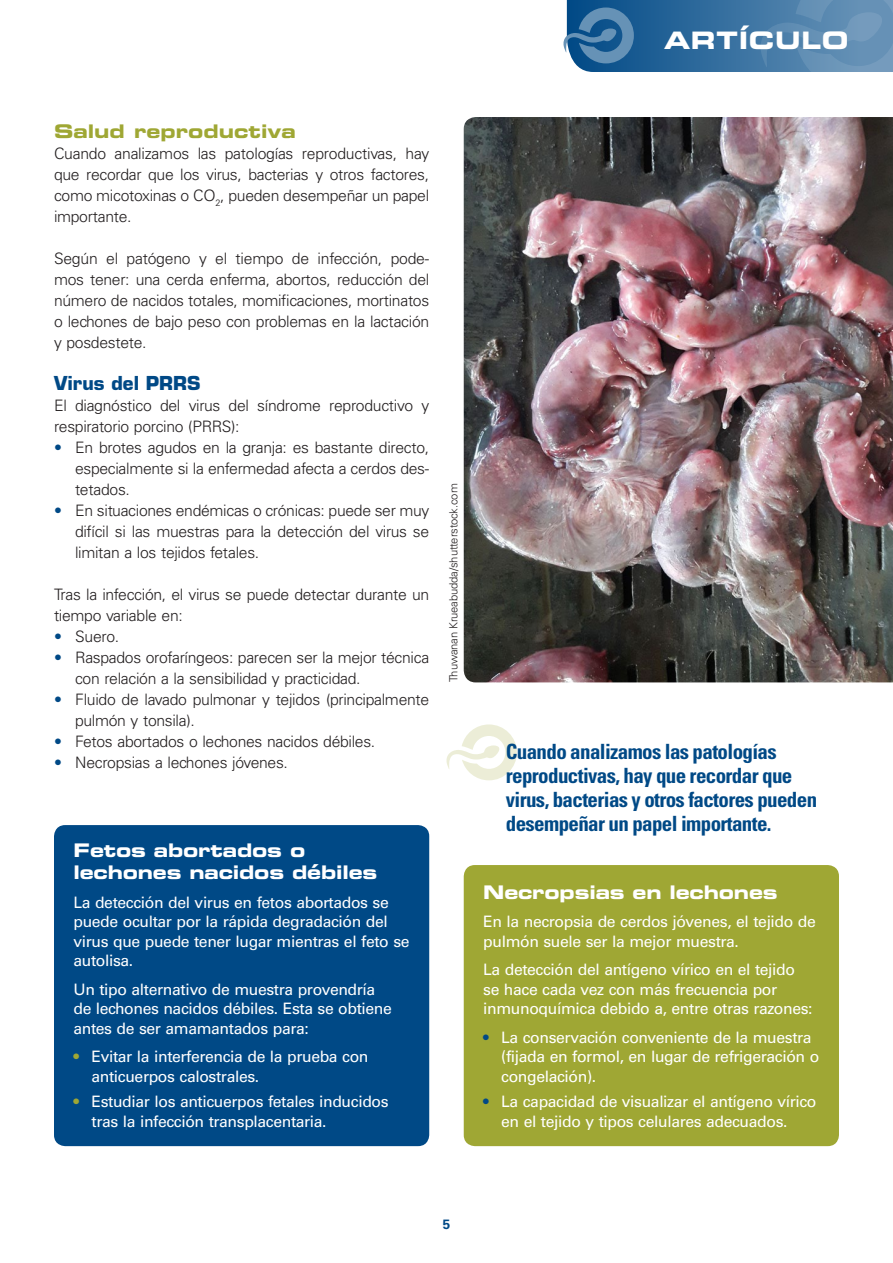
<style>
.page{position:relative;width:893px;height:1263px;background:#fff}
.page>*{position:absolute;margin:0;border:0;box-sizing:border-box;transform-origin:0 0}
.t1{font:24px "Eurostile LT Std Bold Ex 2";letter-spacing:.03em;color:#fff}
.MSD_Destacado{font:700 condensed 21px/24px "Univers LT Std";letter-spacing:-.03em;color:#004986}
.MSD_Despiece_titular{font:18.75px/22.5px "Eurostile LT Std Bold Ex 2";letter-spacing:-.01em;color:#fff}
.MSD_Apartado_1{font:18.75px "Eurostile LT Std Bold Ex 2";color:#9fa734}
.MSD_Apartado_2{font:700 18.75px "Eurostile LT Std";color:#004986}
.MSD_Texto_normal{font:300 15.75px/21px "Univers LT Std";letter-spacing:-.02em;color:#231f20;text-align:justify}
.MSD_Despiece_texto{font:15.75px/19.5px "Univers LT Std";letter-spacing:-.025em;color:#fff}
.MSD_Despiee_texto_li{font:15.75px/19.5px "Univers LT Std";letter-spacing:-.025em;color:#fff}
.MSD_Texto_antes_list{font:300 15.75px/21px "Univers LT Std";letter-spacing:-.02em;color:#231f20}
.t2{font:700 13.5px "Univers LT Std";color:#004986}
.MSD_Fuente_foto{font:300 11.25px "Univers LT Std";letter-spacing:-.01em;color:#231f20}
.s1{color:#004986}
.s2{color:#9fa734}
</style>
<div class="page">
<svg style="left:563px;top:0;width:330px;height:72px;background:#457aa6"></svg>
<img style="left:464px;top:117px;width:429px;height:565px">
<svg style="left:446px;top:724px;width:71px;height:56px"></svg>
<div style="left:464px;top:865px;width:375px;height:281px;background:#9fa734;border-radius:11px"></div>
<div style="left:54px;top:825px;width:375px;height:321px;background:#004986;border-radius:11px"></div>
<h1 class="t1" style="left:664px;top:24px;width:186px">ARTÍCULO</h1>
<p class="MSD_Apartado_1" style="left:54px;top:118px;width:243px">Salud reproductiva</p>
<p class="MSD_Texto_normal" style="left:54px;top:143px;width:377px">Cuando analizamos las patologías reproductivas, hay que recordar que los virus, bacterias y otros factores, como micotoxinas o CO<sub>2</sub>, pueden desempeñar un papel importante.</p>
<p class="MSD_Texto_normal" style="left:54px;top:248px;width:377px">Según el patógeno y el tiempo de infección, pode&shy;mos tener: una cerda enferma, abortos, reducción del número de nacidos totales, momificaciones, mortinatos o lechones de bajo peso con problemas en la lactación y posdestete.</p>
<p class="MSD_Apartado_2" style="left:54px;top:372px;width:148px">Virus del PRRS</p>
<p class="MSD_Texto_antes_list" style="left:54px;top:395px;width:377px">El diagnóstico del virus del síndrome reproductivo y respiratorio porcino (PRRS):</p>
<p class="MSD_Texto_normal" style="left:75px;top:437px;width:356px;text-indent:-21px"><span class="s1">•</span> En brotes agudos en la granja: es bastante directo, especialmente si la enfermedad afecta a cerdos des&shy;tetados.</p>
<p class="MSD_Texto_normal" style="left:75px;top:500px;width:356px;text-indent:-21px"><span class="s1">•</span> En situaciones endémicas o crónicas: puede ser muy difícil si las muestras para la detección del virus se limitan a los tejidos fetales.</p>
<p class="MSD_Texto_antes_list" style="left:54px;top:584px;width:377px">Tras la infección, el virus se puede detectar durante un tiempo variable en:</p>
<p class="MSD_Texto_normal" style="left:54px;top:626px;width:67px"><span class="s1">•</span> Suero.</p>
<p class="MSD_Texto_normal" style="left:75px;top:647px;width:356px;text-indent:-21px"><span class="s1">•</span> Raspados orofaríngeos: parecen ser la mejor técnica con relación a la sensibilidad y practicidad.</p>
<p class="MSD_Texto_normal" style="left:75px;top:689px;width:356px;text-indent:-21px"><span class="s1">•</span> Fluido de lavado pulmonar y tejidos (principalmente pulmón y tonsila).</p>
<p class="MSD_Texto_normal" style="left:54px;top:731px;width:323px"><span class="s1">•</span> Fetos abortados o lechones nacidos débiles.</p>
<p class="MSD_Texto_normal" style="left:54px;top:752px;width:235px"><span class="s1">•</span> Necropsias a lechones jóvenes.</p>
<p class="MSD_Fuente_foto" style="left:447px;top:682px;width:201px;rotate:-90deg">Thuwanan Krueabudda/shutterstock.com</p>
<p class="MSD_Despiece_titular" style="left:74px;top:838px;width:305px">Fetos abortados o lechones nacidos débiles</p>
<p class="MSD_Despiece_texto" style="left:74px;top:892px;width:338px">La detección del virus en fetos abortados se puede ocultar por la rápida degradación del virus que puede tener lugar mientras el feto se autolisa.</p>
<p class="MSD_Despiee_texto_li" style="left:74px;top:979px;width:320px">Un tipo alternativo de muestra provendría de lechones nacidos débiles. Esta se obtiene antes de ser amamantados para:</p>
<p class="MSD_Despiece_texto" style="left:92px;top:1047px;width:279px;text-indent:-18px"><span class="s2">•</span> Evitar la interferencia de la prueba con anticuerpos calostrales.</p>
<p class="MSD_Despiece_texto" style="left:92px;top:1092px;width:299px;text-indent:-18px"><span class="s2">•</span> Estudiar los anticuerpos fetales inducidos tras la infección transplacentaria.</p>
<p class="MSD_Destacado" style="left:506px;top:739px;width:313px">Cuando analizamos las patologías reproductivas, hay que recordar que virus, bacterias y otros factores pueden desempeñar un papel importante.</p>
<p class="MSD_Despiece_titular" style="left:483px;top:880px;width:296px">Necropsias en lechones</p>
<p class="MSD_Despiece_texto" style="left:483px;top:912px;width:334px">En la necropsia de cerdos jóvenes, el tejido de pulmón suele ser la mejor muestra.</p>
<p class="MSD_Despiee_texto_li" style="left:483px;top:960px;width:331px">La detección del antígeno vírico en el tejido se hace cada vez con más frecuencia por inmunoquímica debido a, entre otras razones:</p>
<p class="MSD_Despiece_texto" style="left:501px;top:1027px;width:320px;text-indent:-18px"><span class="s1">•</span> La conservación conveniente de la muestra (fijada en formol, en lugar de refrigeración o congelación).</p>
<p class="MSD_Despiece_texto" style="left:501px;top:1092px;width:317px;text-indent:-18px"><span class="s1">•</span> La capacidad de visualizar el antígeno vírico en el tejido y tipos celulares adecuados.</p>
<p class="t2" style="left:443px;top:1217px;width:9px">5</p>
</div>
